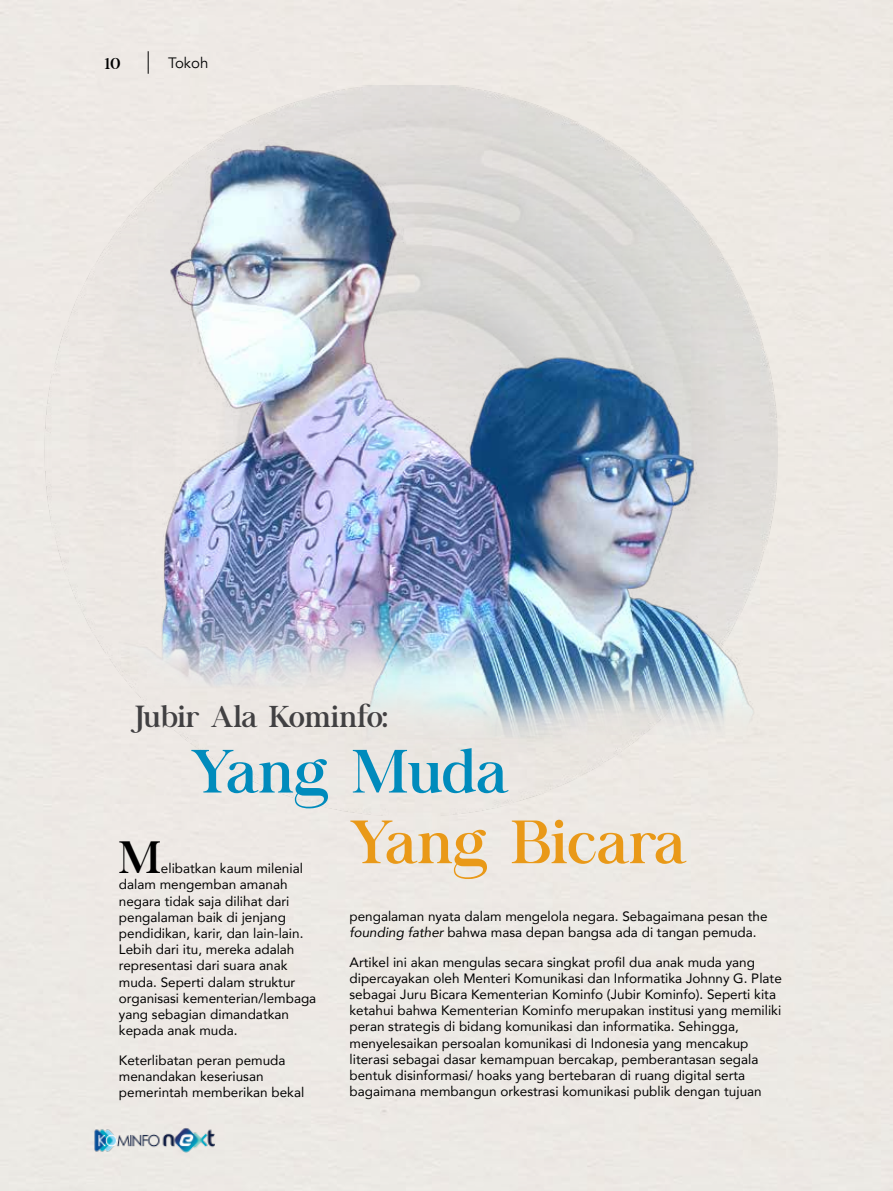
<style>
.page{position:relative;width:893px;height:1191px;background:#fff}
.page>*{position:absolute;margin:0;border:0;box-sizing:border-box;transform-origin:0 0}
.t1{font:60px "Chapaza";color:#e99918}
.t2{font:60px "Chapaza";color:#008bbc}
.t3{font:45px "Chapaza";color:#000}
.t4{font:30px "Chapaza";color:#414042}
.t5{font:18px "Chapaza";color:#000}
.t6{font:15px "Avenir";color:#000101}
.t7{font:13.5px/16.2px "Avenir";color:#000}
.s1{font-style:italic}
</style>
<div class="page">
<div style="left:0;top:85px;width:777px;height:731px;background:#ede9e5"></div>
<svg style="left:148px;top:51px;width:1px;height:23px"></svg>
<img style="left:94px;top:1124px;width:121px;height:31px">
<img style="left:111px;top:105px;width:680px;height:691px">
<h3 class="t5" style="left:105px;top:52px;width:17px">10</h3>
<p class="t6" style="left:168px;top:54px;width:42px">Tokoh</p>
<h3 class="t4" style="left:131px;top:699px;width:258px">Jubir Ala Kominfo:</h3>
<h1 class="t2" style="left:190px;top:736px;width:320px">Yang Muda</h1>
<h2 class="t3" style="left:119px;top:831px;width:43px">M</h2>
<h1 class="t1" style="left:349px;top:807px;width:339px">Yang Bicara</h1>
<p class="t7" style="left:161px;top:860px;width:144px">elibatkan kaum milenial</p>
<p class="t7" style="left:119px;top:876px;width:199px">dalam mengemban amanah negara tidak saja dilihat dari pengalaman baik di jenjang pendidikan, karir, dan lain-lain.<br>Lebih dari itu, mereka adalah representasi dari suara anak muda. Seperti dalam struktur organisasi kementerian/lembaga yang sebagian dimandatkan kepada anak muda.</p>
<p class="t7" style="left:119px;top:1051px;width:187px">Keterlibatan peran pemuda menandakan keseriusan pemerintah memberikan bekal</p>
<p class="t7" style="left:349px;top:907px;width:419px">pengalaman nyata dalam mengelola negara. Sebagaimana pesan the <span class="s1">founding father</span> bahwa masa depan bangsa ada di tangan pemuda.</p>
<p class="t7" style="left:349px;top:953px;width:434px">Artikel ini akan mengulas secara singkat profil dua anak muda yang dipercayakan oleh Menteri Komunikasi dan Informatika Johnny G. Plate sebagai Juru Bicara Kementerian Kominfo (Jubir Kominfo). Seperti kita ketahui bahwa Kementerian Kominfo merupakan institusi yang memiliki peran strategis di bidang komunikasi dan informatika. Sehingga, menyelesaikan persoalan komunikasi di Indonesia yang mencakup literasi sebagai dasar kemampuan bercakap, pemberantasan segala bentuk disinformasi/ hoaks yang bertebaran di ruang digital serta bagaimana membangun orkestrasi komunikasi publik dengan tujuan</p>
</div>
